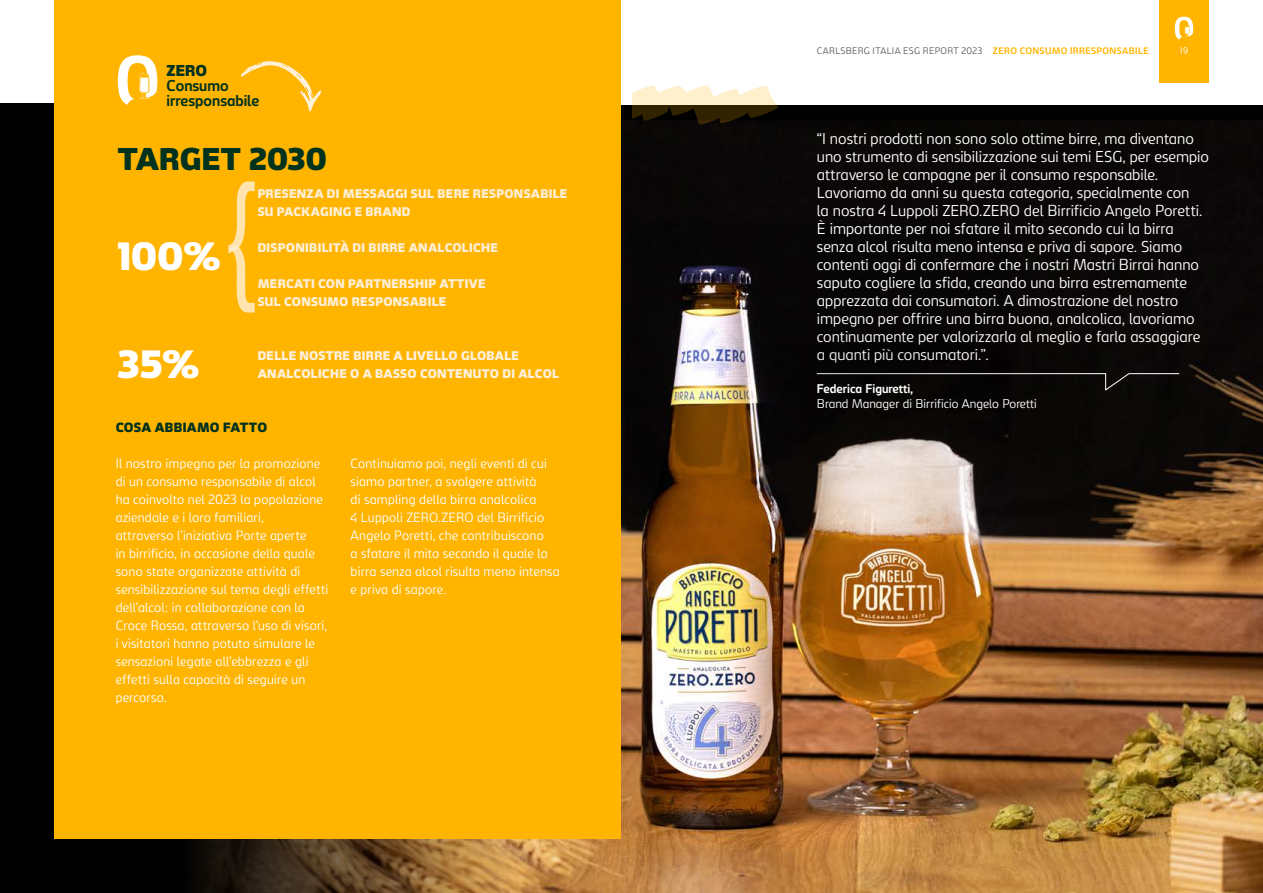
<style>
.page{position:relative;width:1263px;height:893px;background:#fff}
.page>*{position:absolute;margin:0;border:0;box-sizing:border-box;transform-origin:0 0}
.t1{font:900 37.5px "Carlsberg Sans";color:#fff}
.t2{font:900 30px "Carlsberg Sans";letter-spacing:.005em;color:#00321e}
.t3{font:300 15px/18px "Carlsberg Sans";letter-spacing:-.005em;color:#fff}
.t4{font:700 15px/15px "Carlsberg Sans";color:#00321e}
.t5{font:900 15px "Carlsberg Sans";color:#00321e}
.t6{font:300 12.75px/18px "Carlsberg Sans";letter-spacing:.015em;color:#fff}
.t7{font:900 12.75px "Carlsberg Sans";letter-spacing:.015em;color:#00321e}
.t8{font:900 12px/18px "Carlsberg Sans";letter-spacing:.025em;color:#feeed4}
.t9{font:900 12px "Carlsberg Sans";letter-spacing:.025em;color:#fff0da}
.t10{font:300 12px "Carlsberg Sans";color:#fff}
.t11{font:700 12px "Carlsberg Sans";color:#fff}
.t12{font:300 9px "Carlsberg Sans";letter-spacing:.035em;color:#5a5a5a}
.t13{font:700 9px "Carlsberg Sans";letter-spacing:.04em;color:#ffb400}
.t14{font:300 9px "Carlsberg Sans";color:#fff}
</style>
<div class="page">
<img style="left:592px;top:121px;width:671px;height:772px">
<svg style="left:0;top:104px;width:592px;height:789px;background:#241a0e"></svg>
<div style="left:54px;top:0;width:567px;height:839px;background:#ffb400"></div>
<svg style="left:118px;top:55px;width:39px;height:50px"></svg>
<svg style="left:632px;top:85px;width:146px;height:40px;background:#8f846d"></svg>
<svg style="left:228px;top:181px;width:27px;height:132px"></svg>
<svg style="left:1091px;top:373px;width:89px;height:18px;background:#1b1917"></svg>
<svg style="left:751px;top:308px;width:340px;height:175px;background:#211d1b"></svg>
<div style="left:1159px;top:0;width:50px;height:83px;background:#ffb400"></div>
<svg style="left:1175px;top:17px;width:18px;height:23px"></svg>
<svg style="left:241px;top:61px;width:81px;height:50px"></svg>
<p class="t5" style="left:167px;top:59px;width:42px">ZERO</p>
<p class="t4" style="left:167px;top:77px;width:94px">Consumo irresponsabile</p>
<h2 class="t2" style="left:118px;top:138px;width:210px">TARGET 2030</h2>
<h1 class="t1" style="left:118px;top:229px;width:104px">100%</h1>
<h1 class="t1" style="left:118px;top:337px;width:83px">35%</h1>
<p class="t8" style="left:258px;top:184px;width:311px">PRESENZA DI MESSAGGI SUL BERE RESPONSABILE<br>SU PACKAGING E BRAND</p>
<p class="t8" style="left:258px;top:238px;width:242px">DISPONIBILITÀ DI BIRRE ANALCOLICHE</p>
<p class="t8" style="left:258px;top:274px;width:229px">MERCATI CON PARTNERSHIP ATTIVE<br>SUL CONSUMO RESPONSABILE</p>
<p class="t9" style="left:258px;top:347px;width:263px">DELLE NOSTRE BIRRE A LIVELLO GLOBALE</p>
<p class="t9" style="left:258px;top:365px;width:303px">ANALCOLICHE O A BASSO CONTENUTO DI ALCOL</p>
<p class="t7" style="left:116px;top:418px;width:153px">COSA ABBIAMO FATTO</p>
<p class="t6" style="left:116px;top:454px;width:214px">Il nostro impegno per la promozione di un consumo responsabile di alcol ha coinvolto nel 2023 la popolazione aziendale e i loro familiari,<br>attraverso l’iniziativa Porte aperte<br>in birrificio, in occasione della quale sono state organizzate attività di sensibilizzazione sul tema degli effetti dell’alcol: in collaborazione con la Croce Rossa, attraverso l’uso di visori, i visitatori hanno potuto simulare le sensazioni legate all’ebbrezza e gli effetti sulla capacità di seguire un percorso.</p>
<p class="t6" style="left:351px;top:454px;width:211px">Continuiamo poi, negli eventi di cui siamo partner, a svolgere attività<br>di sampling della birra analcolica<br>4 Luppoli ZERO.ZERO del Birrificio Angelo Poretti, che contribuiscono<br>a sfatare il mito secondo il quale la birra senza alcol risulta meno intensa e priva di sapore.</p>
<p class="t12" style="left:817px;top:45px;width:167px">CARLSBERG ITALIA ESG REPORT 2023</p>
<p class="t13" style="left:993px;top:45px;width:157px">ZERO CONSUMO IRRESPONSABILE</p>
<p class="t14" style="left:1180px;top:45px;width:10px">19</p>
<p class="t3" style="left:817px;top:129px;width:394px">“I nostri prodotti non sono solo ottime birre, ma diventano uno strumento di sensibilizzazione sui temi ESG, per esempio attraverso le campagne per il consumo responsabile.<br>Lavoriamo da anni su questa categoria, specialmente con<br>la nostra 4 Luppoli ZERO.ZERO del Birrificio Angelo Poretti.<br>È importante per noi sfatare il mito secondo cui la birra senza alcol risulta meno intensa e priva di sapore. Siamo contenti oggi di confermare che i nostri Mastri Birrai hanno saputo cogliere la sfida, creando una birra estremamente apprezzata dai consumatori. A dimostrazione del nostro impegno per offrire una birra buona, analcolica, lavoriamo continuamente per valorizzarla al meglio e farla assaggiare a quanti più consumatori.”.</p>
<p class="t11" style="left:817px;top:380px;width:98px">Federica Figuretti,</p>
<p class="t10" style="left:817px;top:395px;width:221px">Brand Manager di Birrificio Angelo Poretti</p>
</div>
